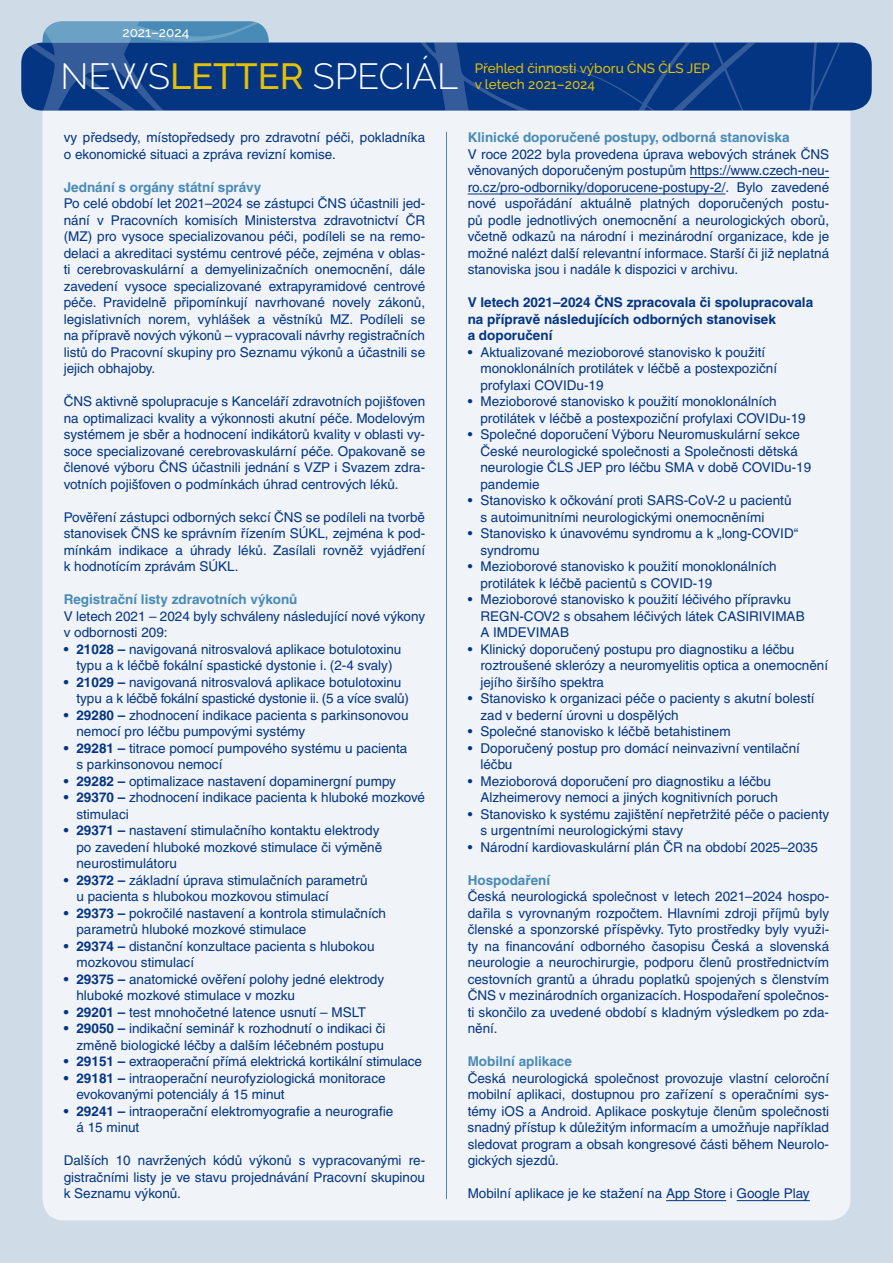
<style>
.page{position:relative;width:893px;height:1263px;background:#d0dbe8}
.page>*{position:absolute;margin:0;border:0;box-sizing:border-box;transform-origin:0 0}
.t1{font:300 36.3px "Raleway";color:#fff}
.t2{font:13.5px/16.5px "Helvetica CE";color:#033583}
.t3{font:700 13.5px "Helvetica CE";color:#478bb6}
.t4{font:13.5px/16.5px "Helvetica CE";letter-spacing:-.02em;color:#033583}
.t5{font:700 13.5px/16.5px "Helvetica CE";color:#033583}
.t6{font:500 13.5px "Raleway";color:#e4c005}
.t7{font:500 13.5px "Raleway";color:#fff}
.s1{font-weight:500;color:#e4c005}
.s2{font-weight:700}
</style>
<div class="page">
<div style="left:43px;top:64px;width:807px;height:1156px;background:#f0f3f7;border-radius:21px"></div>
<svg style="left:21px;top:21px;width:851px;height:90px;fill:#033583"></svg>
<hr style="left:446px;top:132px;width:1px;height:1067px;background:#478bb6">
<hr style="left:690px;top:177px;width:139px;height:1px;background:#033583">
<hr style="left:468px;top:194px;width:257px;height:1px;background:#033583">
<hr style="left:666px;top:1200px;width:60px;height:1px;background:#033583">
<hr style="left:737px;top:1200px;width:73px;height:1px;background:#033583">
<p class="t7" style="left:122px;top:25px;width:68px">2021–2024</p>
<h1 class="t1" style="left:61px;top:55px;width:399px">NEWS<span class="s1">LETTER</span> SPECIÁL</h1>
<p class="t6" style="left:475px;top:61px;width:237px">Přehled činnosti výboru ČNS ČLS JEP</p>
<p class="t6" style="left:475px;top:77px;width:122px">v letech 2021–2024</p>
<p class="t2" style="left:64px;top:129px;width:363px">vy předsedy, místopředsedy pro zdravotní péči, pokladníka o ekonomické situaci a zpráva revizní komise.</p>
<p class="t3" style="left:64px;top:179px;width:199px">Jednání s orgány státní správy</p>
<p class="t2" style="left:64px;top:195px;width:363px;text-align:justify">Po celé období let 2021–2024 se zástupci ČNS účastnili jed&shy;nání v Pracovních komisích Ministerstva zdravotnictví ČR (MZ) pro vysoce specializovanou péči, podíleli se na remo&shy;delaci a akreditaci systému centrové péče, zejména v oblas&shy;ti cerebrovaskulární a demyelinizačních onemocnění, dále zavedení vysoce specializované extrapyramidové centrové péče. Pravidelně připomínkují navrhované novely zákonů, legislativních norem, vyhlášek a věstníků MZ. Podíleli se na přípravě nových výkonů – vypracovali návrhy registračních listů do Pracovní skupiny pro Seznamu výkonů a účastnili se jejich obhajoby.</p>
<p class="t2" style="left:64px;top:393px;width:363px;text-align:justify">ČNS aktivně spolupracuje s Kanceláří zdravotních pojišťoven na optimalizaci kvality a výkonnosti akutní péče. Modelovým systémem je sběr a hodnocení indikátorů kvality v oblasti vy&shy;soce specializované cerebrovaskulární péče. Opakovaně se členové výboru ČNS účastnili jednání s VZP i Svazem zdra&shy;votních pojišťoven o podmínkách úhrad centrových léků.</p>
<p class="t2" style="left:64px;top:509px;width:363px;text-align:justify">Pověření zástupci odborných sekcí ČNS se podíleli na tvorbě stanovisek ČNS ke správním řízením SÚKL, zejména k pod&shy;mínkám indikace a úhrady léků. Zasílali rovněž vyjádření k hodnotícím zprávám SÚKL.</p>
<p class="t3" style="left:64px;top:592px;width:235px">Registrační listy zdravotních výkonů</p>
<p class="t2" style="left:64px;top:608px;width:363px">V letech 2021 – 2024 byly schváleny následující nové výkony v odbornosti 209:</p>
<p class="t2" style="left:64px;top:641px;width:339px;text-align:center"><span class="s2">• 21028 –</span> navigovaná nitrosvalová aplikace botulotoxinu typu a k léčbě fokální spastické dystonie i. (2-4 svaly)</p>
<p class="t4" style="left:76px;top:674px;width:334px;text-indent:-13px"><span class="s2">• 21029 –</span> navigovaná nitrosvalová aplikace botulotoxinu typu a k léčbě fokální spastické dystonie ii. (5 a více svalů)</p>
<p class="t2" style="left:76px;top:707px;width:334px;text-indent:-13px"><span class="s2">• 29280 –</span> zhodnocení indikace pacienta s parkinsonovou nemocí pro léčbu pumpovými systémy</p>
<p class="t2" style="left:76px;top:740px;width:332px;text-indent:-13px"><span class="s2">• 29281 –</span> titrace pomocí pumpového systému u pacienta s parkinsonovou nemocí</p>
<p class="t2" style="left:64px;top:773px;width:334px"><span class="s2">• 29282 –</span> optimalizace nastavení dopaminergní pumpy</p>
<p class="t2" style="left:76px;top:789px;width:350px;text-indent:-13px"><span class="s2">• 29370 –</span> zhodnocení indikace pacienta k hluboké mozkové stimulaci</p>
<p class="t2" style="left:76px;top:822px;width:307px;text-indent:-13px"><span class="s2">• 29371 –</span> nastavení stimulačního kontaktu elektrody po zavedení hluboké mozkové stimulace či výměně neurostimulátoru</p>
<p class="t2" style="left:76px;top:872px;width:293px;text-indent:-13px"><span class="s2">• 29372 –</span> základní úprava stimulačních parametrů u pacienta s hlubokou mozkovou stimulací</p>
<p class="t2" style="left:76px;top:905px;width:311px;text-indent:-13px"><span class="s2">• 29373 –</span> pokročilé nastavení a kontrola stimulačních parametrů hluboké mozkové stimulace</p>
<p class="t2" style="left:76px;top:938px;width:300px;text-indent:-13px"><span class="s2">• 29374 –</span> distanční konzultace pacienta s hlubokou mozkovou stimulací</p>
<p class="t2" style="left:76px;top:971px;width:309px;text-indent:-13px"><span class="s2">• 29375 –</span> anatomické ověření polohy jedné elektrody hluboké mozkové stimulace v mozku</p>
<p class="t2" style="left:64px;top:1004px;width:304px"><span class="s2">• 29201 –</span> test mnohočetné latence usnutí – MSLT</p>
<p class="t2" style="left:64px;top:1020px;width:323px;text-align:right"><span class="s2">• 29050 –</span> indikační seminář k rozhodnutí o indikaci či změně biologické léčby a dalším léčebném postupu</p>
<p class="t2" style="left:64px;top:1053px;width:360px"><span class="s2">• 29151 –</span> extraoperační přímá elektrická kortikální stimulace</p>
<p class="t2" style="left:76px;top:1070px;width:311px;text-indent:-13px"><span class="s2">• 29181 –</span> intraoperační neurofyziologická monitorace evokovanými potenciály á 15 minut</p>
<p class="t2" style="left:76px;top:1103px;width:318px;text-indent:-13px"><span class="s2">• 29241 –</span> intraoperační elektromyografie a neurografie á 15 minut</p>
<p class="t2" style="left:64px;top:1152px;width:363px;text-align:justify">Dalších 10 navržených kódů výkonů s vypracovanými re&shy;gistračními listy je ve stavu projednávání Pracovní skupinou k Seznamu výkonů.</p>
<p class="t3" style="left:468px;top:130px;width:323px">Klinické doporučené postupy, odborná stanoviska</p>
<p class="t2" style="left:468px;top:146px;width:363px;text-align:justify">V roce 2022 byla provedena úprava webových stránek ČNS věnovaných doporučeným postupům https://www.czech-neu&shy;ro.cz/pro-odborniky/doporucene-postupy-2/. Bylo zavedené nové uspořádání aktuálně platných doporučených postu&shy;pů podle jednotlivých onemocnění a neurologických oborů, včetně odkazů na národní i mezinárodní organizace, kde je možné nalézt další relevantní informace. Starší či již neplatná stanoviska jsou i nadále k dispozici v archivu.</p>
<p class="t5" style="left:468px;top:294px;width:347px">V letech 2021–2024 ČNS zpracovala či spolupracovala na přípravě následujících odborných stanovisek<br>a doporučení</p>
<p class="t2" style="left:480px;top:344px;width:298px;text-indent:-13px">• Aktualizované mezioborové stanovisko k použití monoklonálních protilátek v léčbě a postexpoziční profylaxi COVIDu-19</p>
<p class="t2" style="left:480px;top:393px;width:327px;text-indent:-13px">• Mezioborové stanovisko k použití monoklonálních protilátek v léčbě a postexpoziční profylaxi COVIDu-19</p>
<p class="t2" style="left:480px;top:426px;width:332px;text-indent:-13px">• Společné doporučení Výboru Neuromuskulární sekce České neurologické společnosti a Společnosti dětská neurologie ČLS JEP pro léčbu SMA v době COVIDu-19 pandemie</p>
<p class="t2" style="left:480px;top:492px;width:313px;text-indent:-13px">• Stanovisko k očkování proti SARS-CoV-2 u pacientů s autoimunitními neurologickými onemocněními</p>
<p class="t2" style="left:480px;top:525px;width:319px;text-indent:-13px">• Stanovisko k únavovému syndromu a k „long-COVID“ syndromu</p>
<p class="t2" style="left:480px;top:558px;width:298px;text-indent:-13px">• Mezioborové stanovisko k použití monoklonálních protilátek k léčbě pacientů s COVID-19</p>
<p class="t2" style="left:480px;top:591px;width:326px;text-indent:-13px">• Mezioborové stanovisko k použití léčivého přípravku<br>REGN-COV2 s obsahem léčivých látek CASIRIVIMAB<br>A IMDEVIMAB</p>
<p class="t2" style="left:480px;top:641px;width:349px;text-indent:-13px">• Klinický doporučený postupu pro diagnostiku a léčbu roztroušené sklerózy a neuromyelitis optica a onemocnění jejího širšího spektra</p>
<p class="t2" style="left:480px;top:690px;width:336px;text-indent:-13px">• Stanovisko k organizaci péče o pacienty s akutní bolestí zad v bederní úrovni u dospělých</p>
<p class="t2" style="left:468px;top:723px;width:264px">• Společné stanovisko k léčbě betahistinem</p>
<p class="t2" style="left:480px;top:740px;width:321px;text-indent:-13px">• Doporučený postup pro domácí neinvazivní ventilační léčbu</p>
<p class="t2" style="left:480px;top:773px;width:299px;text-indent:-13px">• Mezioborová doporučení pro diagnostiku a léčbu<br>Alzheimerovy nemoci a jiných kognitivních poruch</p>
<p class="t2" style="left:480px;top:806px;width:350px;text-indent:-13px">• Stanovisko k systému zajištění nepřetržité péče o pacienty s urgentními neurologickými stavy</p>
<p class="t2" style="left:468px;top:839px;width:352px">• Národní kardiovaskulární plán ČR na období 2025–2035</p>
<p class="t3" style="left:468px;top:872px;width:84px">Hospodaření</p>
<p class="t2" style="left:468px;top:888px;width:363px;text-align:justify">Česká neurologická společnost v letech 2021–2024 hospo&shy;dařila s vyrovnaným rozpočtem. Hlavními zdroji příjmů byly členské a sponzorské příspěvky. Tyto prostředky byly využi&shy;ty na financování odborného časopisu Česká a slovenská neurologie a neurochirurgie, podporu členů prostřednictvím cestovních grantů a úhradu poplatků spojených s členstvím ČNS v mezinárodních organizacích. Hospodaření společnos&shy;ti skončilo za uvedené období s kladným výsledkem po zda&shy;nění.</p>
<p class="t3" style="left:468px;top:1054px;width:106px">Mobilní aplikace</p>
<p class="t2" style="left:468px;top:1070px;width:363px;text-align:justify">Česká neurologická společnost provozuje vlastní celoroční mobilní aplikaci, dostupnou pro zařízení s operačními sys&shy;témy iOS a Android. Aplikace poskytuje členům společnosti snadný přístup k důležitým informacím a umožňuje například sledovat program a obsah kongresové části během Neurolo&shy;gických sjezdů.</p>
<p class="t2" style="left:468px;top:1185px;width:344px">Mobilní aplikace je ke stažení na App Store i Google Play</p>
</div>
